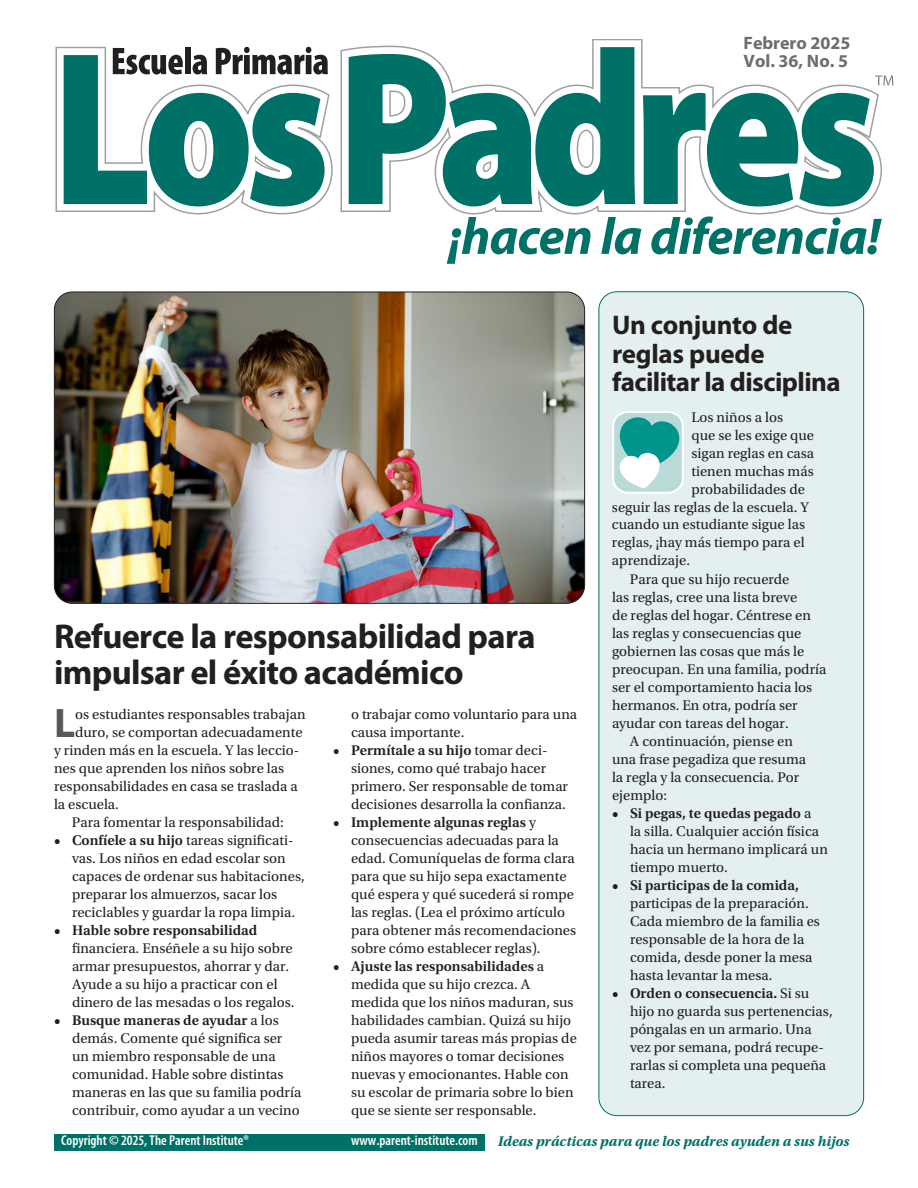
<style>
.page{position:relative;width:918px;height:1188px;background:#fff}
.page>*{position:absolute;margin:0;border:0;box-sizing:border-box;transform-origin:0 0}
.t1{font:700 41.4px "Myriad Pro";color:#57585a}
.t2{font:700 34.5px/36px "Myriad Pro";letter-spacing:-.02em;color:#231f20}
.t3{font:700 27px/28.5px "Myriad Pro";letter-spacing:-.015em;color:#231f20}
.t4{font:700 18px/18px "Myriad Pro";color:#6c6d70}
.t5{font:14.7px/18px "Utopia Std";color:#231f20}
.t6{font:600 14.7px "Utopia Std";color:#231f20}
.t7{font:italic 700 14.7px "Utopia Std";color:#007167}
.t8{font:600 condensed 14.25px "Myriad Pro";color:#fff}
.s1{font-weight:600}
</style>
<div class="page">
<svg style="left:447px;top:217px;width:144px;height:47px"></svg>
<svg style="left:601px;top:217px;width:40px;height:37px"></svg>
<svg style="left:651px;top:216px;width:231px;height:38px"></svg>
<svg style="left:56px;top:39px;width:827px;height:176px"></svg>
<svg style="left:349px;top:47px;width:286px;height:159px"></svg>
<svg style="left:643px;top:93px;width:231px;height:113px"></svg>
<svg style="left:64px;top:47px;width:264px;height:159px"></svg>
<svg style="left:875px;top:76px;width:18px;height:9px"></svg>
<div style="left:599px;top:292px;width:265px;height:824px;background:#e4f0ef;border-radius:18px"></div>
<div style="left:54px;top:1134px;width:430px;height:16px;background:#007167"></div>
<svg style="left:612px;top:411px;width:72px;height:83px;background:#91cec9"></svg>
<img style="left:54px;top:292px;width:531px;height:311px">
<p class="t4" style="left:744px;top:33px;width:108px">Febrero 2025<br>Vol. 36, No. 5</p>
<h2 class="t2" style="left:54px;top:618px;width:483px">Refuerce la responsabilidad para impulsar el éxito académico</h2>
<h1 class="t1" style="left:54px;top:696px;width:23px">L</h1>
<p class="t5" style="left:75px;top:705px;width:232px">os estudiantes responsables trabajan</p>
<p class="t5" style="left:75px;top:723px;width:229px">duro, se comportan adecuadamente</p>
<p class="t5" style="left:54px;top:741px;width:247px">y rinden más en la escuela. Y las leccio-</p>
<p class="t5" style="left:54px;top:759px;width:232px">nes que aprenden los niños sobre las</p>
<p class="t5" style="left:54px;top:777px;width:245px">responsabilidades en casa se traslada a</p>
<p class="t5" style="left:54px;top:795px;width:66px">la escuela.</p>
<p class="t5" style="left:72px;top:813px;width:213px">Para fomentar la responsabilidad:</p>
<p class="t5" style="left:72px;top:831px;width:234px;text-indent:-18px"><span class="s1">• Confíele a su hijo</span> tareas significati&shy;vas. Los niños en edad escolar son capaces de ordenar sus habitaciones, preparar los almuerzos, sacar los reciclables y guardar la ropa limpia.</p>
<p class="t6" style="left:54px;top:922px;width:205px">• Hable sobre responsabilidad</p>
<p class="t5" style="left:72px;top:939px;width:224px">financiera. Enséñele a su hijo sobre armar presupuestos, ahorrar y dar.<br>Ayude a su hijo a practicar con el dinero de las mesadas o los regalos.</p>
<p class="t5" style="left:72px;top:1011px;width:231px;text-indent:-18px"><span class="s1">• Busque maneras de ayudar</span> a los demás. Comente qué significa ser un miembro responsable de una comunidad. Hable sobre distintas maneras en las que su familia podría contribuir, como ayudar a un vecino</p>
<p class="t5" style="left:351px;top:705px;width:228px">o trabajar como voluntario para una causa importante.</p>
<p class="t5" style="left:351px;top:741px;width:219px;text-indent:-18px"><span class="s1">• Permítale a su hijo</span> tomar deci&shy;siones, como qué trabajo hacer primero. Ser responsable de tomar decisiones desarrolla la confianza.</p>
<p class="t5" style="left:351px;top:813px;width:227px;text-indent:-18px"><span class="s1">• Implemente algunas reglas</span> y consecuencias adecuadas para la edad. Comuníquelas de forma clara para que su hijo sepa exactamente qué espera y qué sucederá si rompe las reglas. (Lea el próximo artículo para obtener más recomendaciones sobre cómo establecer reglas).</p>
<p class="t5" style="left:351px;top:957px;width:227px;text-indent:-18px"><span class="s1">• Ajuste las responsabilidades</span> a medida que su hijo crezca. A medida que los niños maduran, sus habilidades cambian. Quizá su hijo pueda asumir tareas más propias de niños mayores o tomar decisiones nuevas y emocionantes. Hable con su escolar de primaria sobre lo bien que se siente ser responsable.</p>
<h3 class="t3" style="left:612px;top:310px;width:230px">Un conjunto de reglas puede facilitar la disciplina</h3>
<p class="t5" style="left:691px;top:408px;width:93px">Los niños a los</p>
<p class="t5" style="left:691px;top:426px;width:124px">que se les exige que</p>
<p class="t5" style="left:691px;top:444px;width:124px">sigan reglas en casa</p>
<p class="t5" style="left:691px;top:462px;width:124px">tienen muchas más</p>
<p class="t5" style="left:691px;top:480px;width:115px">probabilidades de</p>
<p class="t5" style="left:612px;top:498px;width:199px">seguir las reglas de la escuela. Y</p>
<p class="t5" style="left:612px;top:516px;width:195px">cuando un estudiante sigue las</p>
<p class="t5" style="left:612px;top:534px;width:194px">reglas, ¡hay más tiempo para el</p>
<p class="t5" style="left:612px;top:552px;width:80px">aprendizaje.</p>
<p class="t5" style="left:630px;top:570px;width:161px">Para que su hijo recuerde</p>
<p class="t5" style="left:612px;top:588px;width:187px">las reglas, cree una lista breve</p>
<p class="t5" style="left:612px;top:606px;width:201px">de reglas del hogar. Céntrese en</p>
<p class="t5" style="left:612px;top:624px;width:191px">las reglas y consecuencias que</p>
<p class="t5" style="left:612px;top:642px;width:194px">gobiernen las cosas que más le</p>
<p class="t5" style="left:612px;top:660px;width:216px">preocupan. En una familia, podría</p>
<p class="t5" style="left:612px;top:678px;width:202px">ser el comportamiento hacia los</p>
<p class="t5" style="left:612px;top:696px;width:187px">hermanos. En otra, podría ser</p>
<p class="t5" style="left:612px;top:714px;width:178px">ayudar con tareas del hogar.</p>
<p class="t5" style="left:630px;top:732px;width:165px">A continuación, piense en</p>
<p class="t5" style="left:612px;top:750px;width:196px">una frase pegadiza que resuma</p>
<p class="t5" style="left:612px;top:768px;width:189px">la regla y la consecuencia. Por</p>
<p class="t5" style="left:612px;top:786px;width:57px">ejemplo:</p>
<p class="t5" style="left:630px;top:804px;width:199px;text-indent:-18px"><span class="s1">• Si pegas, te quedas pegado</span> a<br>la silla. Cualquier acción física hacia un hermano implicará un tiempo muerto.</p>
<p class="t6" style="left:612px;top:877px;width:188px">• Si participas de la comida,</p>
<p class="t5" style="left:630px;top:894px;width:191px">participas de la preparación.<br>Cada miembro de la familia es responsable de la hora de la comida, desde poner la mesa hasta levantar la mesa.</p>
<p class="t5" style="left:630px;top:984px;width:204px;text-indent:-18px"><span class="s1">• Orden o consecuencia.</span> Si su hijo no guarda sus pertenencias, póngalas en un armario. Una vez por semana, podrá recupe&shy;rarlas si completa una pequeña tarea.</p>
<p class="t8" style="left:61px;top:1132px;width:189px">Copyright © 2025, The Parent Institute®</p>
<p class="t8" style="left:351px;top:1132px;width:128px">www.parent-institute.com</p>
<p class="t7" style="left:498px;top:1133px;width:353px">Ideas prácticas para que los padres ayuden a sus hijos</p>
</div>
